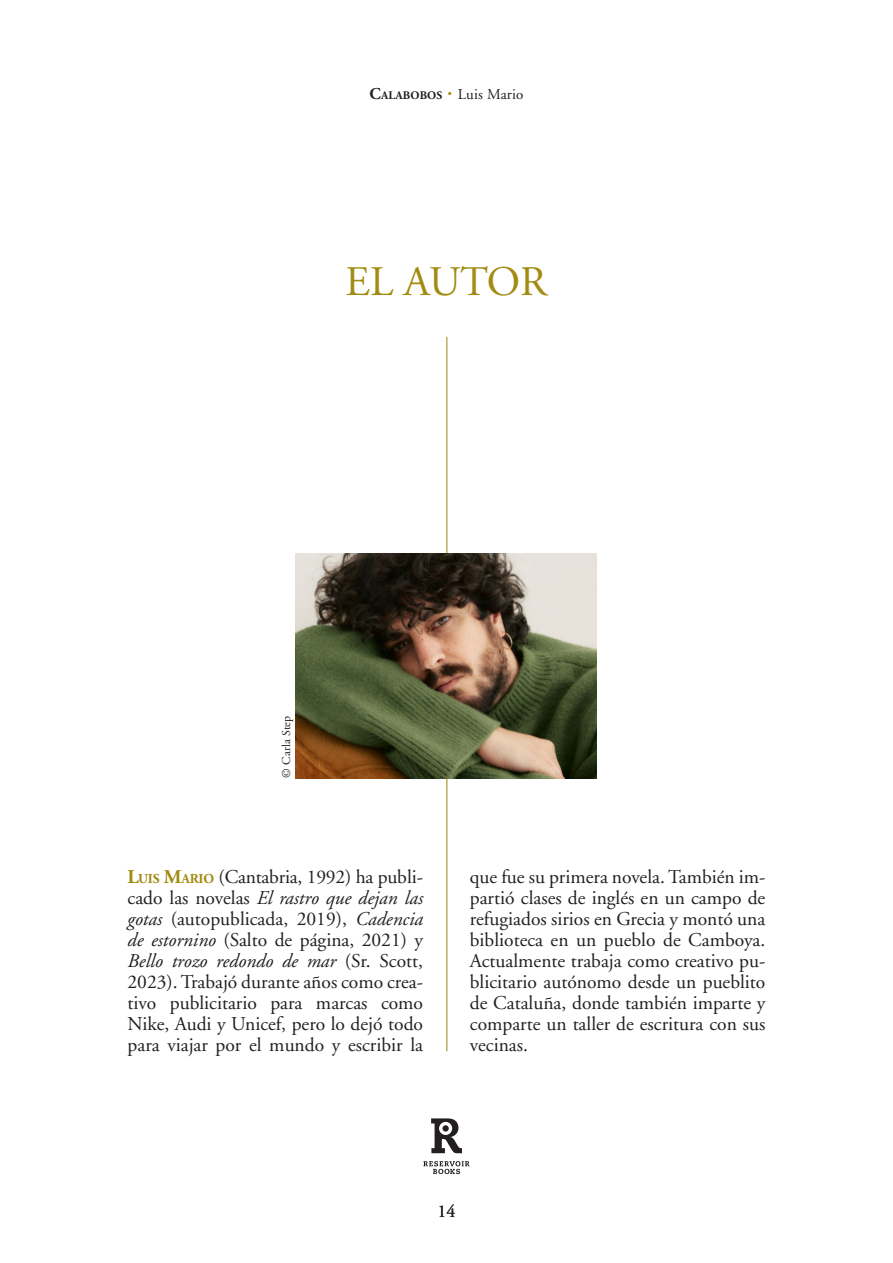
<style>
.page{position:relative;width:893px;height:1263px;background:#fff}
.page>*{position:absolute;margin:0;border:0;box-sizing:border-box;transform-origin:0 0}
.epígrafes{font:42px "Adobe Garamond";color:#a18b11}
.parrafo-sin-sangria{font:19.5px/21px "Adobe Garamond";color:#231f20;text-align:justify}
.t1{font:18px "Adobe Garamond";color:#231f20}
.t2{font:15px "Adobe Garamond";letter-spacing:.01em;color:#231f20}
.t3{font:12px "Adobe Garamond";letter-spacing:.01em;color:#231f20}
.t4{font:700 11.55px "Adobe Garamond Pro";letter-spacing:.015em;color:#231f20}
.s1{font-size:16.5px}
.s2{font-size:27px;color:#a18b11}
.s3{font-family:"Adobe Garamond Pro";font-weight:700;color:#a18b11}
.s4{font-family:"Adobe Garamond Pro";font-weight:700;font-size:13.65px;color:#a18b11}
.s5{font-style:italic}
</style>
<div class="page">
<svg style="left:431px;top:1118px;width:31px;height:35px"></svg>
<svg style="left:439px;top:1122px;width:13px;height:13px"></svg>
<div style="left:442px;top:1125px;width:7px;height:6px;background:#231f20;border-radius:50%"></div>
<svg style="left:423px;top:1161px;width:46px;height:13px"></svg>
<hr style="left:446px;top:337px;width:1px;height:714px;background:#a18b11">
<img style="left:295px;top:553px;width:302px;height:225px">
<p class="t4" style="left:370px;top:89px;width:74px"><span class="s1">C</span>ALABOBOS</p>
<p class="t2" style="left:447px;top:86px;width:78px"><span class="s2">·</span> Luis Mario</p>
<p class="epígrafes" style="left:346px;top:259px;width:203px">EL AUTOR</p>
<p class="t3" style="left:280px;top:777px;width:63px;rotate:-90deg">© Carla Step</p>
<p class="parrafo-sin-sangria" style="left:128px;top:867px;width:297px"><span class="s3">L</span><span class="s4">UIS</span> <span class="s3">M</span><span class="s4">ARIO</span> (Cantabria, 1992) ha publi&shy;cado las novelas <span class="s5">El rastro que dejan las gotas</span> (autopublicada, 2019), <span class="s5">Cadencia de estornino</span> (Salto de página, 2021) y <span class="s5">Bello trozo redondo de mar</span> (Sr. Scott, 2023). Trabajó durante años como crea&shy;tivo publicitario para marcas como Nike, Audi y Unicef, pero lo dejó todo para viajar por el mundo y escribir la</p>
<p class="parrafo-sin-sangria" style="left:470px;top:867px;width:297px">que fue su primera novela. También im&shy;partió clases de inglés en un campo de refugiados sirios en Grecia y montó una biblioteca en un pueblo de Camboya.<br>Actualmente trabaja como creativo pu&shy;blicitario autónomo desde un pueblito de Cataluña, donde también imparte y comparte un taller de escritura con sus vecinas.</p>
<p class="t1" style="left:437px;top:1201px;width:19px">14</p>
</div>
